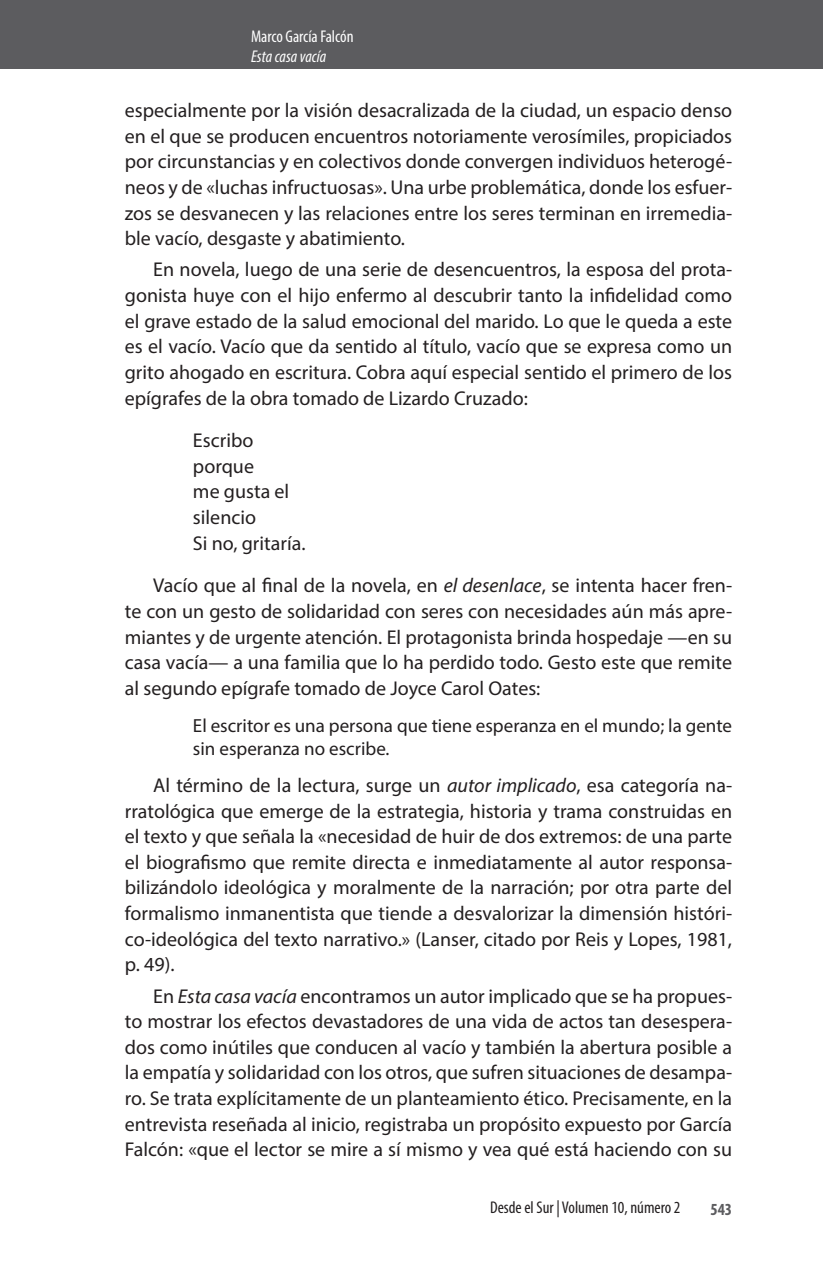
<style>
.page{position:relative;width:823px;height:1265px;background:#fff}
.page>*{position:absolute;margin:0;border:0;box-sizing:border-box;transform-origin:0 0}
.PARRAFOS{font:20px/25.6px "Myriad Pro";color:#231f20;text-align:justify}
.PARRAFO_LAST{font:20px/25.6px "Myriad Pro";color:#231f20;text-align:justify}
.LINEA_POESIA{font:20px "Myriad Pro";color:#231f20}
.LINEA_POESIA_LAST{font:20px "Myriad Pro";color:#231f20}
.SUMILLA_PARRAFO{font:19px/23px "Myriad Pro";color:#231f20}
.t1{font:condensed 17px "Myriad Pro";color:#231f20}
.PARRAFOS-2{font:condensed 17px "Myriad Pro";color:#fff}
.PARRAFOS-3{font:italic condensed 17px "Myriad Pro";color:#fff}
.t2{font:700 condensed 17px "Myriad Pro";color:#5c5c5f}
.s1{font-style:italic}
</style>
<div class="page">
<div style="left:0;top:0;width:822px;height:68px;background:#5c5c5f"></div>
<p class="PARRAFOS-2" style="left:251px;top:26px;width:104px">Marco García Falcón</p>
<p class="PARRAFOS-3" style="left:251px;top:46px;width:77px">Esta casa vacía</p>
<p class="PARRAFOS" style="left:125px;top:97px;width:608px">especialmente por la visión desacralizada de la ciudad, un espacio denso en el que se producen encuentros notoriamente verosímiles, propiciados por circunstancias y en colectivos donde convergen individuos heterogé&shy;neos y de «luchas infructuosas». Una urbe problemática, donde los esfuer&shy;zos se desvanecen y las relaciones entre los seres terminan en irremedia&shy;ble vacío, desgaste y abatimiento.</p>
<p class="PARRAFO_LAST" style="left:125px;top:256px;width:608px;text-indent:28px">En novela, luego de una serie de desencuentros, la esposa del prota&shy;gonista huye con el hijo enfermo al descubrir tanto la infidelidad como el grave estado de la salud emocional del marido. Lo que le queda a este es el vacío. Vacío que da sentido al título, vacío que se expresa como un grito ahogado en escritura. Cobra aquí especial sentido el primero de los epígrafes de la obra tomado de Lizardo Cruzado:</p>
<p class="LINEA_POESIA" style="left:193px;top:428px;width:62px">Escribo</p>
<p class="LINEA_POESIA" style="left:193px;top:453px;width:63px">porque</p>
<p class="LINEA_POESIA" style="left:193px;top:479px;width:98px">me gusta el</p>
<p class="LINEA_POESIA" style="left:193px;top:505px;width:65px">silencio</p>
<p class="LINEA_POESIA_LAST" style="left:193px;top:530px;width:114px">Si no, gritaría.</p>
<p class="PARRAFOS" style="left:125px;top:572px;width:608px;text-indent:28px">Vacío que al final de la novela, en <span class="s1">el desenlace</span>, se intenta hacer fren&shy;te con un gesto de solidaridad con seres con necesidades aún más apre&shy;miantes y de urgente atención. El protagonista brinda hospedaje —en su casa vacía— a una familia que lo ha perdido todo. Gesto este que remite al segundo epígrafe tomado de Joyce Carol Oates:</p>
<p class="SUMILLA_PARRAFO" style="left:193px;top:713px;width:540px">El escritor es una persona que tiene esperanza en el mundo; la gente sin esperanza no escribe.</p>
<p class="PARRAFOS" style="left:125px;top:772px;width:608px;text-indent:28px">Al término de la lectura, surge un <span class="s1">autor implicado</span>, esa categoría na&shy;rratológica que emerge de la estrategia, historia y trama construidas en el texto y que señala la «necesidad de huir de dos extremos: de una parte el biografismo que remite directa e inmediatamente al autor responsa&shy;bilizándolo ideológica y moralmente de la narración; por otra parte del formalismo inmanentista que tiende a desvalorizar la dimensión históri&shy;co-ideológica del texto narrativo.» (Lanser, citado por Reis y Lopes, 1981, p. 49).</p>
<p class="PARRAFOS" style="left:125px;top:982px;width:608px;text-indent:28px">En <span class="s1">Esta casa vacía</span> encontramos un autor implicado que se ha propues&shy;to mostrar los efectos devastadores de una vida de actos tan desespera&shy;dos como inútiles que conducen al vacío y también la abertura posible a la empatía y solidaridad con los otros, que sufren situaciones de desampa&shy;ro. Se trata explícitamente de un planteamiento ético. Precisamente, en la entrevista reseñada al inicio, registraba un propósito expuesto por García Falcón: «que el lector se mire a sí mismo y vea qué está haciendo con su</p>
<p class="t1" style="left:489px;top:1196px;width:192px">Desde el Sur | Volumen 10, número 2</p>
<p class="t2" style="left:710px;top:1198px;width:23px">543</p>
</div>
